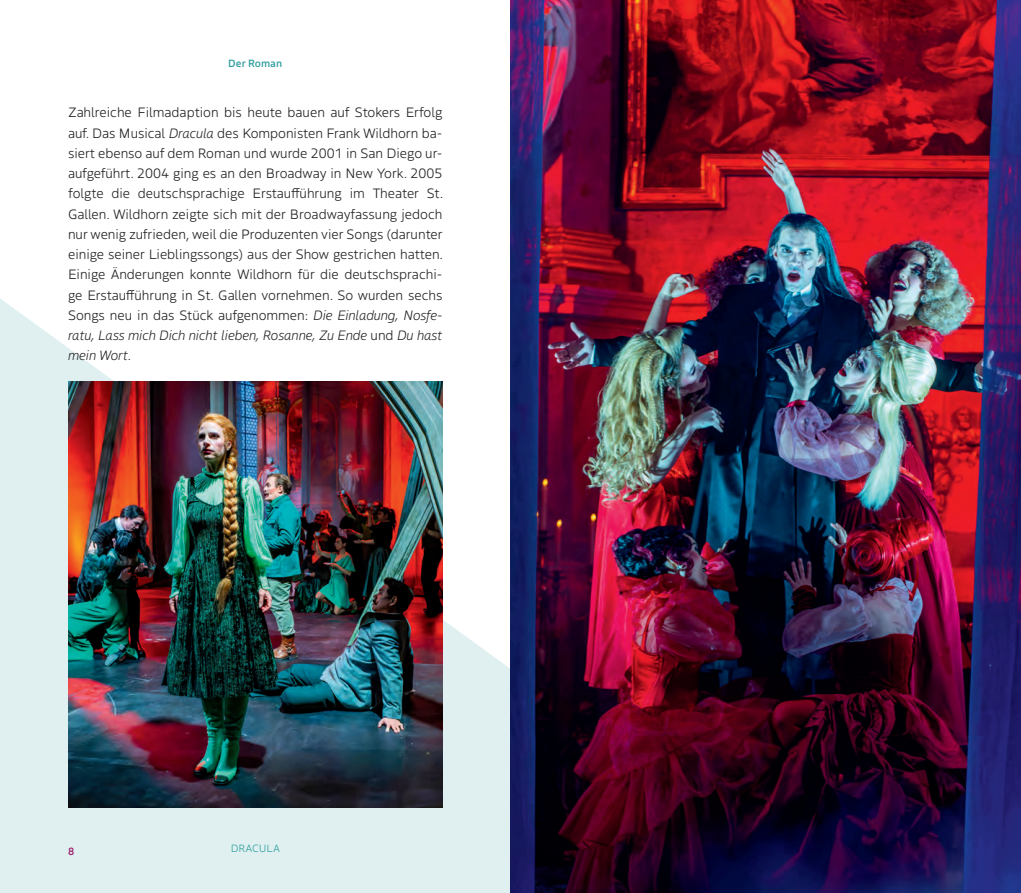
<style>
.page{position:relative;width:1021px;height:893px;background:#fff}
.page>*{position:absolute;margin:0;border:0;box-sizing:border-box;transform-origin:0 0}
.t1{font:300 13.5px/20.2px "Boreal";color:#231f20;text-align:justify}
.t2{font:500 10.5px "Boreal";color:#2f9d9f}
.t3{font:300 10.5px "Boreal";color:#2f9d9f}
.t4{font:500 10.5px "Boreal";color:#9e206f}
.s1{font-style:italic}
</style>
<div class="page">
<svg style="left:0;top:299px;width:510px;height:594px;fill:#e0f0f0"></svg>
<img style="left:68px;top:381px;width:374px;height:427px">
<img style="left:510px;top:0;width:510px;height:893px">
<p class="t2" style="left:228px;top:55px;width:55px">Der Roman</p>
<p class="t1" style="left:68px;top:101px;width:377px">Zahlreiche Filmadaption bis heute bauen auf Stokers Erfolg auf. Das Musical <span class="s1">Dracula</span> des Komponisten Frank Wildhorn ba&shy;siert ebenso auf dem Roman und wurde 2001 in San Diego ur&shy;aufgeführt. 2004 ging es an den Broadway in New York. 2005 folgte die deutschsprachige Erstaufführung im Theater St.<br>Gallen. Wildhorn zeigte sich mit der Broadwayfassung jedoch nur wenig zufrieden, weil die Produzenten vier Songs (darunter einige seiner Lieblingssongs) aus der Show gestrichen hatten.<br>Einige Änderungen konnte Wildhorn für die deutschsprachi&shy;ge Erstaufführung in St. Gallen vornehmen. So wurden sechs Songs neu in das Stück aufgenommen: <span class="s1">Die Einladung, Nosfe&shy;ratu, Lass mich Dich nicht lieben, Rosanne, Zu Ende</span> und <span class="s1">Du hast mein Wort.</span></p>
<p class="t4" style="left:68px;top:843px;width:8px">8</p>
<p class="t3" style="left:231px;top:840px;width:50px">DRACULA</p>
</div>
